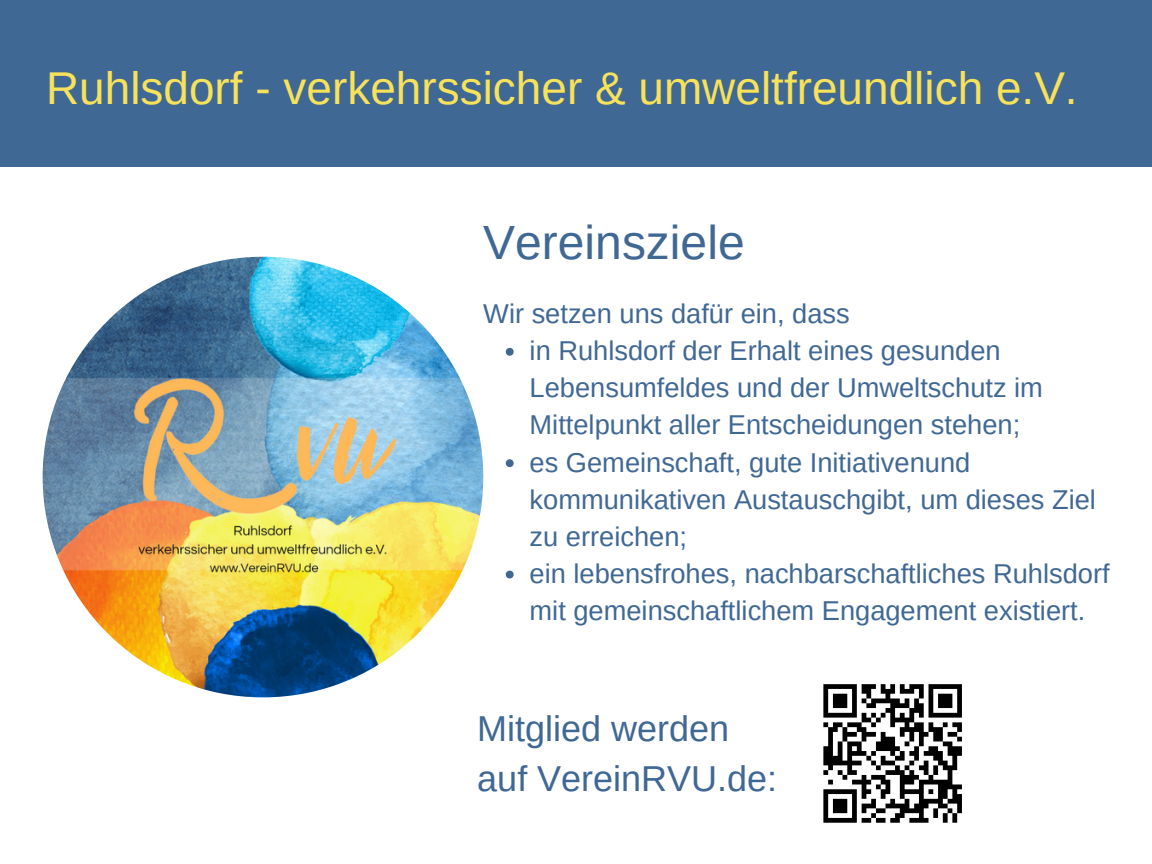
<style>
.page{position:relative;width:1152px;height:864px;background:#fff}
.page>*{position:absolute;margin:0;border:0;box-sizing:border-box;transform-origin:0 0}
.t1{font:48px "Arimo";color:#406894}
.t2{font:45.9px "Arimo";color:#f8e25a}
.t3{font:36px "Arimo";color:#406894}
.t4{font:27.3px/37.2px "Arimo";color:#406894}
</style>
<div class="page">
<div style="left:0;top:0;width:1152px;height:167px;background:#406894"></div>
<img style="left:43px;top:257px;width:440px;height:440px;border-radius:50%">
<svg style="left:506px;top:348px;width:8px;height:8px"></svg>
<svg style="left:506px;top:459px;width:8px;height:8px"></svg>
<svg style="left:506px;top:571px;width:8px;height:7px"></svg>
<svg style="left:823px;top:684px;width:139px;height:139px"></svg>
<p class="t2" style="left:46px;top:62px;width:1033px">Ruhlsdorf - verkehrssicher &amp; umweltfreundlich e.V.</p>
<p class="t1" style="left:483px;top:216px;width:263px">Vereinsziele</p>
<p class="t4" style="left:483px;top:295px;width:368px">Wir setzen uns dafür ein, dass</p>
<p class="t4" style="left:530px;top:332px;width:515px">in Ruhlsdorf der Erhalt eines gesunden<br>Lebensumfeldes und der Umweltschutz im<br>Mittelpunkt aller Entscheidungen stehen;</p>
<p class="t4" style="left:530px;top:444px;width:568px">es Gemeinschaft, gute Initiativenund kommunikativen Austauschgibt, um dieses Ziel zu erreichen;</p>
<p class="t4" style="left:530px;top:555px;width:582px">ein lebensfrohes, nachbarschaftliches Ruhlsdorf mit gemeinschaftlichem Engagement existiert.</p>
<p class="t3" style="left:477px;top:708px;width:253px">Mitglied werden</p>
<p class="t3" style="left:477px;top:758px;width:301px">auf VereinRVU.de:</p>
</div>
